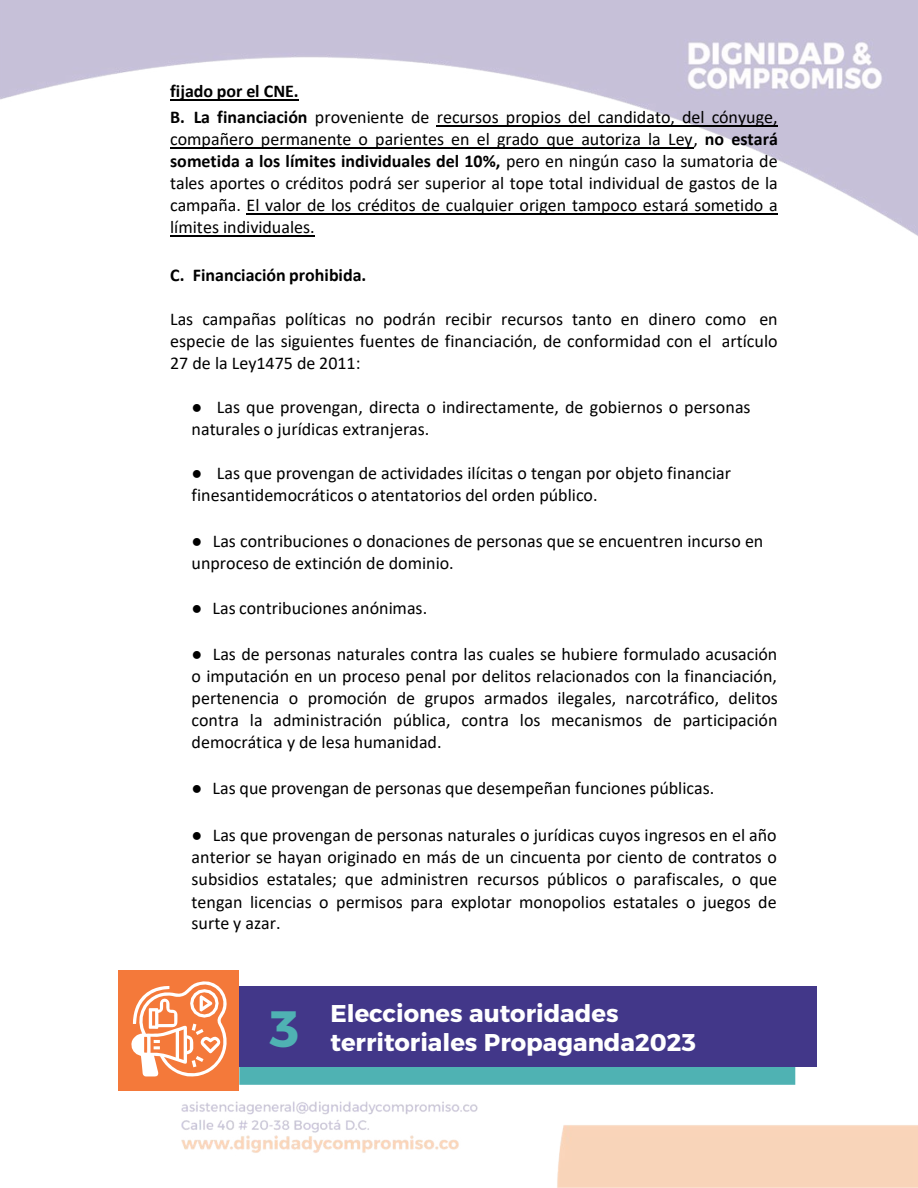
<style>
.page{position:relative;width:918px;height:1188px;background:#fff}
.page>*{position:absolute;margin:0;border:0;box-sizing:border-box;transform-origin:0 0}
.t1{font:27px "Verdana";color:#fff}
.t2{font:24.15px/29.1px "Alexandria";color:#fff}
.t3{font:18px/21.9px "Calibri";color:#000}
.t4{font:700 18px "Calibri";color:#000}
.s1{font-weight:700}
.s2{font-size:51px;color:#4fb2b3}
</style>
<div class="page">
<img style="left:0;top:0;width:918px;height:237px">
<img style="left:181px;top:1101px;width:737px;height:87px">
<hr style="left:170px;top:99px;width:129px;height:1px;background:#000">
<hr style="left:437px;top:125px;width:341px;height:1px;background:#000">
<hr style="left:170px;top:147px;width:523px;height:2px;background:#000">
<hr style="left:247px;top:213px;width:531px;height:1px;background:#000">
<hr style="left:170px;top:235px;width:145px;height:1px;background:#000">
<div style="left:239px;top:1067px;width:556px;height:18px;background:#4fb2b3"></div>
<div style="left:239px;top:986px;width:578px;height:81px;background:#423789"></div>
<div style="left:118px;top:970px;width:121px;height:121px;background:#f4793a"></div>
<svg style="left:131px;top:981px;width:96px;height:95px"></svg>
<p class="t3" style="left:170px;top:78px;width:609px;line-height:26px"><span class="s1">fijado por el CNE.<br>B. La financiación</span> proveniente de recursos propios del candidato, del cónyuge,</p>
<p class="t3" style="left:170px;top:128px;width:610px;text-align:justify">compañero permanente o parientes en el grado que autoriza la Ley, <span class="s1">no estará sometida a los límites individuales del 10%,</span> pero en ningún caso la sumatoria de tales aportes o créditos podrá ser superior al tope total individual de gastos de la campaña. El valor de los créditos de cualquier origen tampoco estará sometido a límites individuales.</p>
<p class="t4" style="left:170px;top:262px;width:198px">C. Financiación prohibida.</p>
<p class="t3" style="left:170px;top:307px;width:609px;text-align:justify">Las campañas políticas no podrán recibir recursos tanto en dinero como en especie de las siguientes fuentes de financiación, de conformidad con el artículo 27 de la Ley1475 de 2011:</p>
<p class="t3" style="left:192px;top:396px;width:561px">● Las que provengan, directa o indirectamente, de gobiernos o personas naturales o jurídicas extranjeras.</p>
<p class="t3" style="left:192px;top:461px;width:541px">● Las que provengan de actividades ilícitas o tengan por objeto financiar finesantidemocráticos o atentatorios del orden público.</p>
<p class="t3" style="left:192px;top:529px;width:573px">● Las contribuciones o donaciones de personas que se encuentren incurso en unproceso de extinción de dominio.</p>
<p class="t3" style="left:192px;top:597px;width:237px">● Las contribuciones anónimas.</p>
<p class="t3" style="left:192px;top:642px;width:588px;text-align:justify">● Las de personas naturales contra las cuales se hubiere formulado acusación o imputación en un proceso penal por delitos relacionados con la financiación, pertenencia o promoción de grupos armados ilegales, narcotráfico, delitos contra la administración pública, contra los mecanismos de participación democrática y de lesa humanidad.</p>
<p class="t3" style="left:192px;top:776px;width:524px">● Las que provengan de personas que desempeñan funciones públicas.</p>
<p class="t3" style="left:192px;top:824px;width:587px;text-align:justify">● Las que provengan de personas naturales o jurídicas cuyos ingresos en el año anterior se hayan originado en más de un cincuenta por ciento de contratos o subsidios estatales; que administren recursos públicos o parafiscales, o que tengan licencias o permisos para explotar monopolios estatales o juegos de surte y azar.</p>
<h2 class="t2" style="left:269px;top:999px;width:428px;text-indent:61px">Elecciones autoridades<br><span class="s2">3</span> territoriales Propaganda2023</h2>
<h1 class="t1" style="left:318px;top:1016px;width:226px">Propaganda2023</h1>
<h1 class="t1" style="left:490px;top:1016px;width:311px">elecciones autoridades</h1>
<h1 class="t1" style="left:259px;top:1018px;width:208px"><span class="s2">3</span> te ritori les</h1>
</div>
